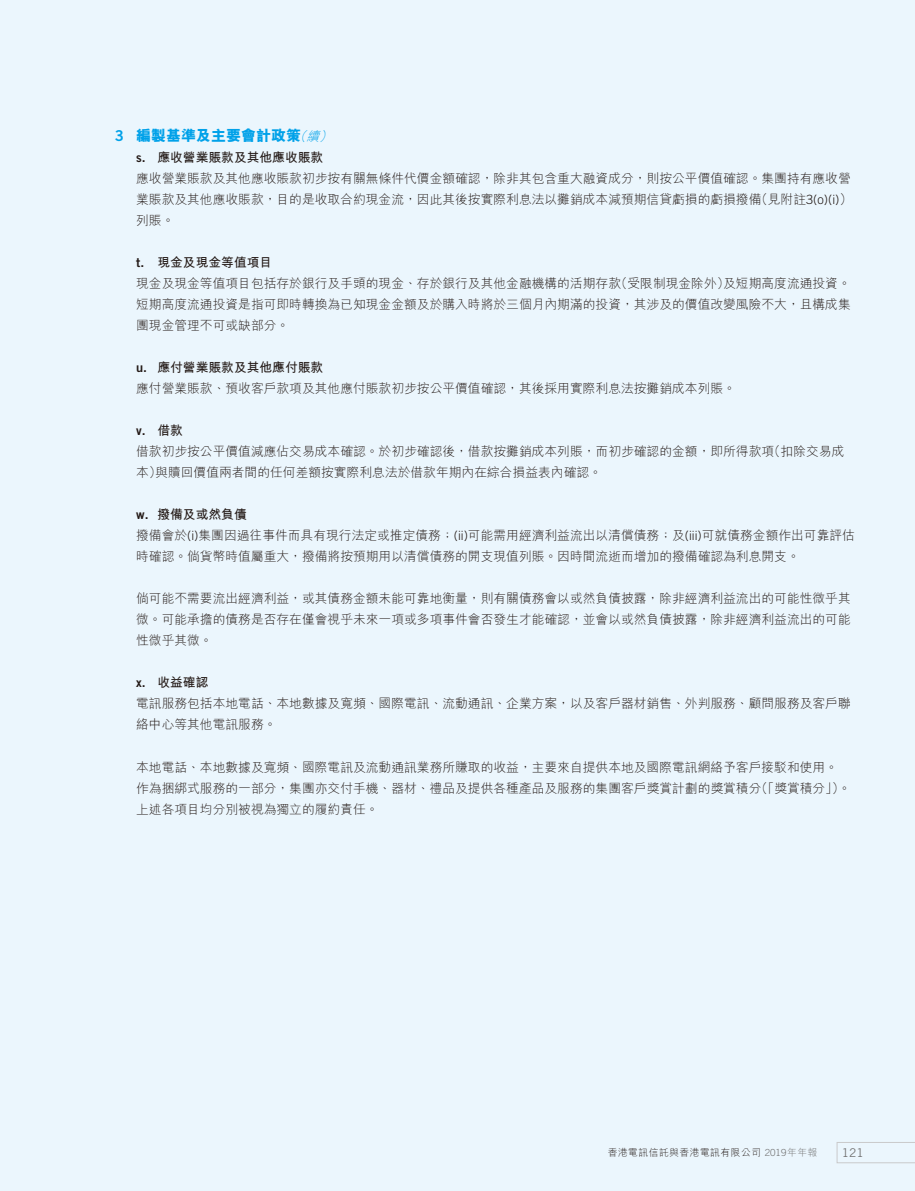
<style>
.page{position:relative;width:915px;height:1191px;background:#fff}
.page>*{position:absolute;margin:0;border:0;box-sizing:border-box;transform-origin:0 0}
.t1{font:800 15px "M Hei HK";color:#00a1e9}
.t2{font:300 12.75px/21px "M Hei HK";color:#231916}
.t3{font:12.75px "Trade Gothic LT Std Bd 2";color:#231916}
.t4{font:12px "Trade Gothic LT Std";color:#727272}
.t5{font:300 9.75px "M Hei HK";letter-spacing:.05em;color:#231916}
.s1{font-family:"Trade Gothic LT Std Bd 2";font-weight:400}
.s2{font-weight:300;font-style:italic;font-size:12.75px}
.s3{font-weight:700}
.s4{font-family:"Trade Gothic LT Std"}
.s5{font-family:"M Hei HK";font-weight:700}
.s6{font-family:"Trade Gothic LT Std";color:#727272}
.s7{color:#727272}
</style>
<div class="page">
<div style="left:0;top:0;width:914px;height:1191px;background:#ebf6fd"></div>
<svg style="left:836px;top:1142px;width:78px;height:21px"></svg>
<p class="t1" style="left:115px;top:125px;width:223px"><span class="s1">3</span> 編製基準及主要會計政策<span class="s2">（續）</span></p>
<p class="t2" style="left:136px;top:147px;width:717px"><span class="s1">s.</span> <span class="s3">應收營業賬款及其他應收賬款<br></span>應收營業賬款及其他應收賬款初步按有關無條件代價金額確認，除非其包含重大融資成分，則按公平價值確認。集團持有應收營業賬款及其他應收賬款，目的是收取合約現金流，因此其後按實際利息法以攤銷成本減預期信貸虧損的虧損撥備（見附註<span class="s4">3(o)(i)</span>）列賬。</p>
<p class="t2" style="left:136px;top:252px;width:716px"><span class="s1">t.</span> <span class="s3">現金及現金等值項目<br></span>現金及現金等值項目包括存於銀行及手頭的現金、存於銀行及其他金融機構的活期存款（受限制現金除外）及短期高度流通投資。短期高度流通投資是指可即時轉換為已知現金金額及於購入時將於三個月內期滿的投資，其涉及的價值改變風險不大，且構成集團現金管理不可或缺部分。</p>
<p class="t2" style="left:136px;top:357px;width:601px"><span class="s1">u.</span> <span class="s3">應付營業賬款及其他應付賬款<br></span>應付營業賬款、預收客戶款項及其他應付賬款初步按公平價值確認，其後採用實際利息法按攤銷成本列賬。</p>
<p class="t3" style="left:136px;top:423px;width:48px">v. <span class="s5">借款</span></p>
<p class="t2" style="left:136px;top:441px;width:709px">借款初步按公平價值減應佔交易成本確認。於初步確認後，借款按攤銷成本列賬，而初步確認的金額，即所得款項（扣除交易成本）與贖回價值兩者間的任何差額按實際利息法於借款年期內在綜合損益表內確認。</p>
<p class="t2" style="left:136px;top:504px;width:720px"><span class="s1">w.</span> <span class="s3">撥備及或然負債<br></span>撥備會於<span class="s4">(i)</span>集團因過往事件而具有現行法定或推定債務；<span class="s4">(ii)</span>可能需用經濟利益流出以清償債務；及<span class="s4">(iii)</span>可就債務金額作出可靠評估時確認。倘貨幣時值屬重大，撥備將按預期用以清償債務的開支現值列賬。因時間流逝而增加的撥備確認為利息開支。</p>
<p class="t2" style="left:136px;top:588px;width:716px;text-align:justify">倘可能不需要流出經濟利益，或其債務金額未能可靠地衡量，則有關債務會以或然負債披露，除非經濟利益流出的可能性微乎其微。可能承擔的債務是否存在僅會視乎未來一項或多項事件會否發生才能確認，並會以或然負債披露，除非經濟利益流出的可能性微乎其微。</p>
<p class="t2" style="left:136px;top:672px;width:716px"><span class="s1">x.</span> <span class="s3">收益確認<br></span>電訊服務包括本地電話、本地數據及寬頻、國際電訊、流動通訊、企業方案，以及客戶器材銷售、外判服務、顧問服務及客戶聯絡中心等其他電訊服務。</p>
<p class="t2" style="left:136px;top:756px;width:716px">本地電話、本地數據及寬頻、國際電訊及流動通訊業務所賺取的收益，主要來自提供本地及國際電訊網絡予客戶接駁和使用。作為捆綁式服務的一部分，集團亦交付手機、器材、禮品及提供各種產品及服務的集團客戶獎賞計劃的獎賞積分（「獎賞積分」）。上述各項目均分別被視為獨立的履約責任。</p>
<p class="t5" style="left:607px;top:1145px;width:211px">香港電訊信託與香港電訊有限公司 <span class="s6">2019</span> <span class="s7">年年報</span></p>
<p class="t4" style="left:841px;top:1145px;width:23px">121</p>
</div>
